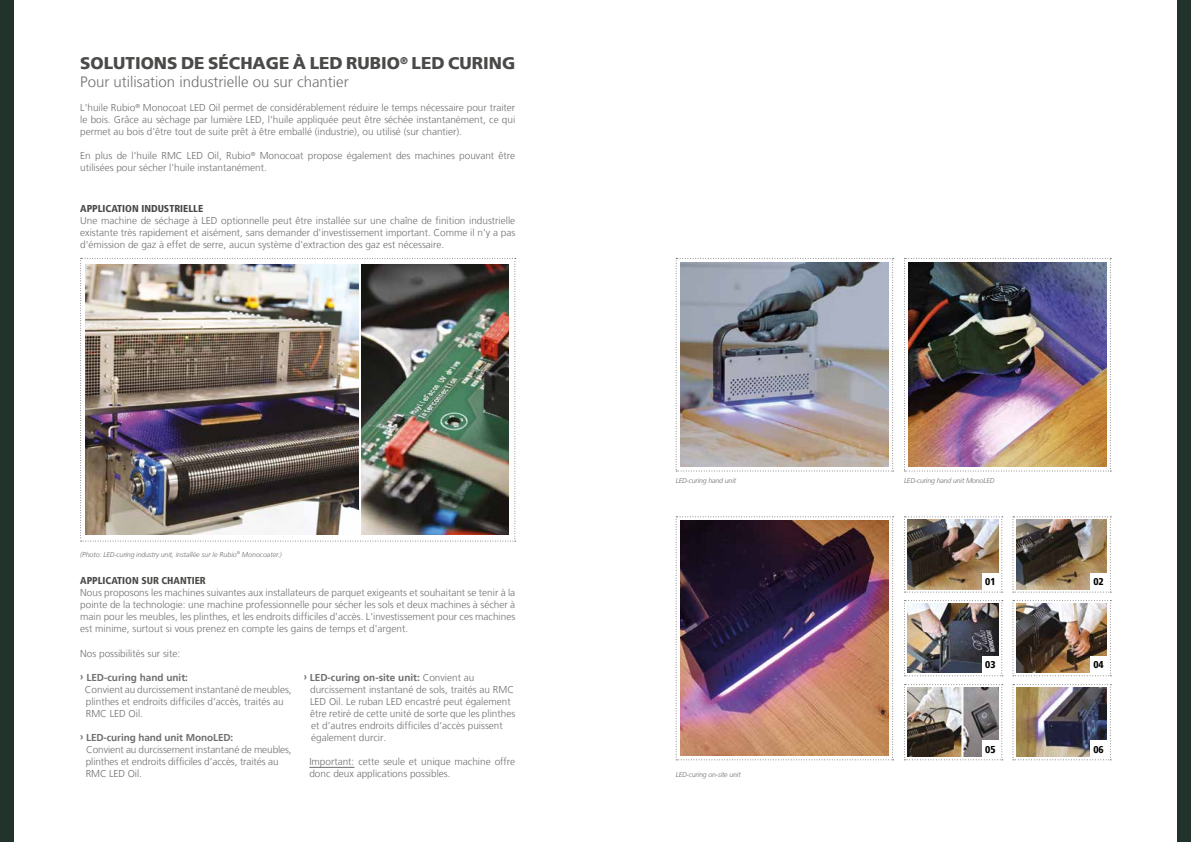
<style>
.page{position:relative;width:1191px;height:842px;background:#fff}
.page>*{position:absolute;margin:0;border:0;box-sizing:border-box;transform-origin:0 0}
.t1{font:900 17px "Frutiger 75";color:#4a4a49}
.t2{font:300 15px "Frutiger LT";color:#706f6f}
.t3{font:300 10px/12px "Frutiger LT";color:#706f6f}
.t4{font:700 10px "Frutiger LT";letter-spacing:-.01em;color:#706f6f}
.t5{font:900 condensed 10px "Frutiger 77";color:#4a4a49}
.t6{font:900 condensed 10px "Frutiger 77";color:#000}
.t7{font:italic 300 7px "Frutiger LT";letter-spacing:-.02em;color:#706f6f}
.t8{font:italic 300 7px "Frutiger LT";color:#706f6f}
.s1{font-weight:700}
</style>
<div class="page">
<div style="left:0;top:0;width:14px;height:842px;background:#22332b"></div>
<div style="left:1176px;top:0;width:15px;height:842px;background:#22332b"></div>
<svg style="left:80px;top:258px;width:436px;height:284px"></svg>
<img style="left:86px;top:265px;width:272px;height:270px">
<img style="left:362px;top:265px;width:147px;height:270px">
<hr style="left:309px;top:767px;width:45px;height:1px;background:#706f6f">
<svg style="left:675px;top:258px;width:218px;height:214px"></svg>
<svg style="left:904px;top:258px;width:207px;height:214px"></svg>
<svg style="left:675px;top:516px;width:218px;height:244px"></svg>
<svg style="left:904px;top:516px;width:98px;height:77px"></svg>
<svg style="left:904px;top:600px;width:98px;height:76px"></svg>
<svg style="left:904px;top:684px;width:98px;height:76px"></svg>
<svg style="left:1012px;top:516px;width:99px;height:77px"></svg>
<svg style="left:1012px;top:600px;width:99px;height:76px"></svg>
<svg style="left:1012px;top:684px;width:99px;height:76px"></svg>
<img style="left:680px;top:521px;width:208px;height:235px">
<img style="left:908px;top:520px;width:90px;height:69px">
<img style="left:908px;top:603px;width:90px;height:69px">
<img style="left:908px;top:687px;width:90px;height:70px">
<img style="left:1016px;top:520px;width:90px;height:69px">
<img style="left:1016px;top:603px;width:90px;height:70px">
<img style="left:1016px;top:687px;width:90px;height:70px">
<img style="left:680px;top:263px;width:208px;height:204px">
<img style="left:908px;top:263px;width:198px;height:204px">
<div style="left:982px;top:573px;width:16px;height:16px;background:#fff"></div>
<div style="left:982px;top:656px;width:16px;height:17px;background:#fff"></div>
<div style="left:982px;top:740px;width:16px;height:17px;background:#fff"></div>
<div style="left:1090px;top:573px;width:16px;height:16px;background:#fff"></div>
<div style="left:1090px;top:656px;width:16px;height:17px;background:#fff"></div>
<div style="left:1090px;top:740px;width:16px;height:17px;background:#fff"></div>
<h1 class="t1" style="left:80px;top:53px;width:436px">SOLUTIONS DE SÉCHAGE À LED RUBIO<sup>®</sup> LED CURING</h1>
<h2 class="t2" style="left:80px;top:74px;width:270px">Pour utilisation industrielle ou sur chantier</h2>
<p class="t3" style="left:80px;top:102px;width:436px;text-align:justify">L'huile Rubio<sup>®</sup> Monocoat LED Oil permet de considérablement réduire le temps nécessaire pour traiter le bois. Grâce au séchage par lumière LED, l'huile appliquée peut être séchée instantanément, ce qui permet au bois d'être tout de suite prêt à être emballé (industrie), ou utilisé (sur chantier).</p>
<p class="t3" style="left:80px;top:150px;width:436px">En plus de l'huile RMC LED Oil, Rubio<sup>®</sup> Monocoat propose également des machines pouvant être utilisées pour sécher l'huile instantanément.</p>
<p class="t5" style="left:80px;top:203px;width:124px">APPLICATION INDUSTRIELLE</p>
<p class="t3" style="left:80px;top:215px;width:436px;text-align:justify">Une machine de séchage à LED optionnelle peut être installée sur une chaîne de finition industrielle existante très rapidement et aisément, sans demander d'investissement important. Comme il n'y a pas d'émission de gaz à effet de serre, aucun système d'extraction des gaz est nécessaire.</p>
<p class="t8" style="left:80px;top:550px;width:203px">(Photo: LED-curing industry unit, installée sur le Rubio<sup>®</sup> Monocoater.)</p>
<p class="t5" style="left:80px;top:574px;width:127px">APPLICATION SUR CHANTIER</p>
<p class="t3" style="left:80px;top:586px;width:436px;text-align:justify">Nous proposons les machines suivantes aux installateurs de parquet exigeants et souhaitant se tenir à la pointe de la technologie: une machine professionnelle pour sécher les sols et deux machines à sécher à main pour les meubles, les plinthes, et les endroits difficiles d'accès. L'investissement pour ces machines est minime, surtout si vous prenez en compte les gains de temps et d'argent.</p>
<p class="t3" style="left:80px;top:648px;width:102px">Nos possibilités sur site:</p>
<p class="t4" style="left:80px;top:672px;width:109px">› LED-curing hand unit:</p>
<p class="t3" style="left:85px;top:684px;width:208px">Convient au durcissement instantané de meubles, plinthes et endroits difficiles d’accès, traités au<br>RMC LED Oil.</p>
<p class="t4" style="left:80px;top:732px;width:155px">› LED-curing hand unit MonoLED:</p>
<p class="t3" style="left:86px;top:744px;width:207px">Convient au durcissement instantané de meubles, plinthes et endroits difficiles d’accès, traités au<br>RMC LED Oil.</p>
<p class="t3" style="left:310px;top:672px;width:207px;text-indent:-6px"><span class="s1">› LED-curing on-site unit:</span> Convient au durcissement instantané de sols, traités au RMC LED Oil. Le ruban LED encastré peut également être retiré de cette unité de sorte que les plinthes et d’autres endroits difficiles d’accès puissent également durcir.</p>
<p class="t3" style="left:309px;top:756px;width:207px">Important: cette seule et unique machine offre donc deux applications possibles.</p>
<p class="t7" style="left:675px;top:476px;width:62px">LED-curing hand unit</p>
<p class="t7" style="left:904px;top:476px;width:92px">LED-curing hand unit MonoLED</p>
<p class="t6" style="left:985px;top:575px;width:12px">01</p>
<p class="t6" style="left:985px;top:659px;width:12px">03</p>
<p class="t7" style="left:675px;top:771px;width:66px">LED-curing on-site unit</p>
<p class="t6" style="left:985px;top:743px;width:12px">05</p>
<p class="t6" style="left:1093px;top:575px;width:12px">02</p>
<p class="t6" style="left:1093px;top:659px;width:12px">04</p>
<p class="t6" style="left:1093px;top:743px;width:12px">06</p>
</div>
